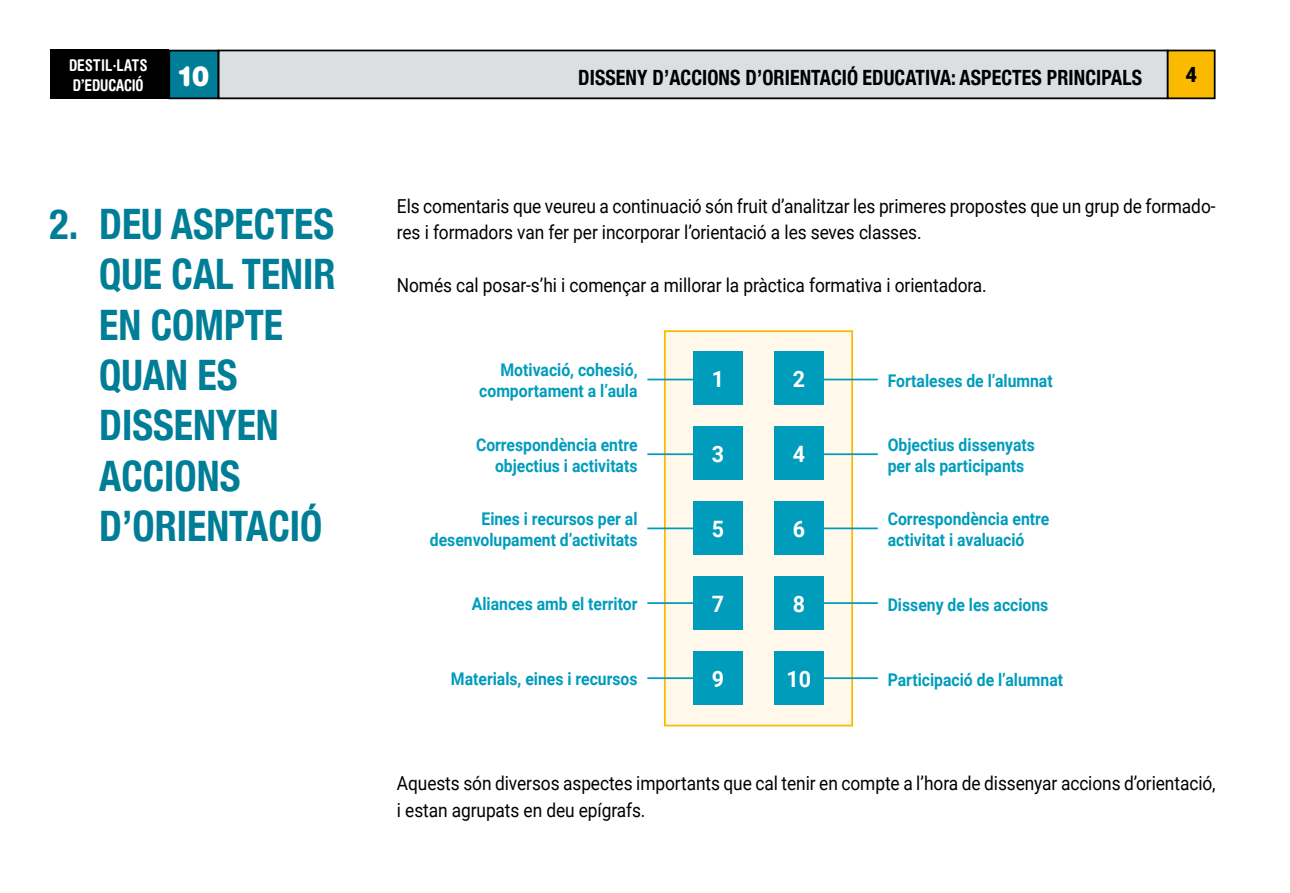
<style>
.page{position:relative;width:1290px;height:893px;background:#fff}
.page>*{position:absolute;margin:0;border:0;box-sizing:border-box;transform-origin:0 0}
.t1{font:700 condensed 42px/50.4px "Helvetica Neue";color:#007e97;scale:.95 1}
.t2{font:700 22.57px "Roboto";color:#fff;scale:.95 1}
.t3{font:700 condensed 21px "Helvetica Neue";letter-spacing:.005em;color:#000;scale:.95 1}
.t4{font:900 21px "Roboto";color:#000;scale:.95 1}
.t5{font:19.25px/26.2px "Roboto";letter-spacing:-.005em;color:#000;scale:.9 1}
.t6{font:700 17.5px/21px "Roboto";color:#009cbc;text-align:right;scale:.9 1}
.t7{font:700 condensed 16.28px/19.4px "Helvetica Rounded";letter-spacing:-.005em;color:#fff;scale:.95 1}
</style>
<div class="page">
<div style="left:219px;top:50px;width:948px;height:48px;background:#dbdfe1"></div>
<div style="left:218px;top:50px;width:950px;height:49px;border:2px solid #000"></div>
<div style="left:1167px;top:50px;width:47px;height:48px;background:#fbba00"></div>
<div style="left:1167px;top:50px;width:48px;height:49px;border:2px solid #000"></div>
<div style="left:50px;top:50px;width:119px;height:49px;background:#000"></div>
<div style="left:169px;top:51px;width:49px;height:47px;background:#007e97"></div>
<div style="left:168px;top:50px;width:51px;height:49px;border:2px solid #000"></div>
<div style="left:664px;top:330px;width:189px;height:396px;background:#fff8eb;border:2px solid #fbba00"></div>
<div style="left:693px;top:352px;width:50px;height:53px;background:#009cbc"></div>
<div style="left:774px;top:352px;width:50px;height:53px;background:#009cbc"></div>
<div style="left:693px;top:427px;width:50px;height:53px;background:#009cbc"></div>
<div style="left:774px;top:427px;width:50px;height:53px;background:#009cbc"></div>
<div style="left:693px;top:502px;width:50px;height:53px;background:#009cbc"></div>
<div style="left:774px;top:502px;width:50px;height:53px;background:#009cbc"></div>
<div style="left:693px;top:577px;width:50px;height:53px;background:#009cbc"></div>
<div style="left:774px;top:577px;width:50px;height:53px;background:#009cbc"></div>
<div style="left:693px;top:652px;width:50px;height:53px;background:#009cbc"></div>
<div style="left:774px;top:652px;width:50px;height:53px;background:#009cbc"></div>
<hr style="left:814px;top:379px;width:64px;height:1px;background:#009cbc">
<hr style="left:647px;top:379px;width:64px;height:1px;background:#009cbc">
<hr style="left:814px;top:453px;width:64px;height:2px;background:#009cbc">
<hr style="left:647px;top:453px;width:64px;height:2px;background:#009cbc">
<hr style="left:814px;top:527px;width:64px;height:2px;background:#009cbc">
<hr style="left:647px;top:527px;width:64px;height:2px;background:#009cbc">
<hr style="left:814px;top:602px;width:64px;height:2px;background:#009cbc">
<hr style="left:647px;top:602px;width:64px;height:2px;background:#009cbc">
<hr style="left:814px;top:677px;width:64px;height:2px;background:#009cbc">
<hr style="left:647px;top:677px;width:64px;height:2px;background:#009cbc">
<p class="t7" style="left:69px;top:55px;width:149px">DESTIL·LATS<br>D’EDUCACIÓ <sup>10</sup></p>
<p class="t3" style="left:578px;top:60px;width:595px">DISSENY D’ACCIONS D’ORIENTACIÓ EDUCATIVA: ASPECTES PRINCIPALS</p>
<p class="t4" style="left:1185px;top:60px;width:14px">4</p>
<h1 class="t1" style="left:99px;top:196px;width:250px;text-indent:-50px">2. DEU ASPECTES<br>QUE CAL TENIR<br>EN COMPTE<br>QUAN ES<br>DISSENYEN<br>ACCIONS<br>D’ORIENTACIÓ</h1>
<p class="t5" style="left:397px;top:192px;width:911px">Els comentaris que veureu a continuació són fruit d’analitzar les primeres propostes que un grup de formado&shy;res i formadors van fer per incorporar l’orientació a les seves classes.</p>
<p class="t5" style="left:397px;top:271px;width:657px">Només cal posar-s’hi i començar a millorar la pràctica formativa i orientadora.</p>
<p class="t6" style="left:479px;top:359px;width:177px">Motivació, cohesió, comportament a l’aula</p>
<p class="t2" style="left:712px;top:363px;width:14px">1</p>
<p class="t2" style="left:793px;top:363px;width:14px">2</p>
<p class="t6" style="left:888px;top:370px;width:185px">Fortaleses de l’alumnat</p>
<p class="t6" style="left:476px;top:434px;width:181px">Correspondència entre objectius i activitats</p>
<p class="t6" style="left:888px;top:434px;width:165px;text-align:left">Objectius dissenyats per als participants</p>
<p class="t2" style="left:712px;top:438px;width:14px">3</p>
<p class="t2" style="left:793px;top:438px;width:14px">4</p>
<p class="t6" style="left:430px;top:508px;width:232px">Eines i recursos per al desenvolupament d’activitats</p>
<p class="t6" style="left:888px;top:508px;width:181px;text-align:left">Correspondència entre activitat i avaluació</p>
<p class="t2" style="left:712px;top:513px;width:14px">5</p>
<p class="t2" style="left:793px;top:513px;width:14px">6</p>
<p class="t2" style="left:712px;top:588px;width:14px">7</p>
<p class="t2" style="left:793px;top:588px;width:14px">8</p>
<p class="t6" style="left:472px;top:593px;width:186px">Aliances amb el territor</p>
<p class="t6" style="left:888px;top:593px;width:180px">Disseny de les accions</p>
<p class="t2" style="left:712px;top:663px;width:14px">9</p>
<p class="t2" style="left:786px;top:663px;width:27px">10</p>
<p class="t6" style="left:451px;top:668px;width:209px">Materials, eines i recursos</p>
<p class="t6" style="left:888px;top:668px;width:196px">Participació de l’alumnat</p>
<p class="t5" style="left:397px;top:770px;width:911px">Aquests són diversos aspectes importants que cal tenir en compte a l’hora de dissenyar accions d’orientació, i estan agrupats en deu epígrafs.</p>
</div>
